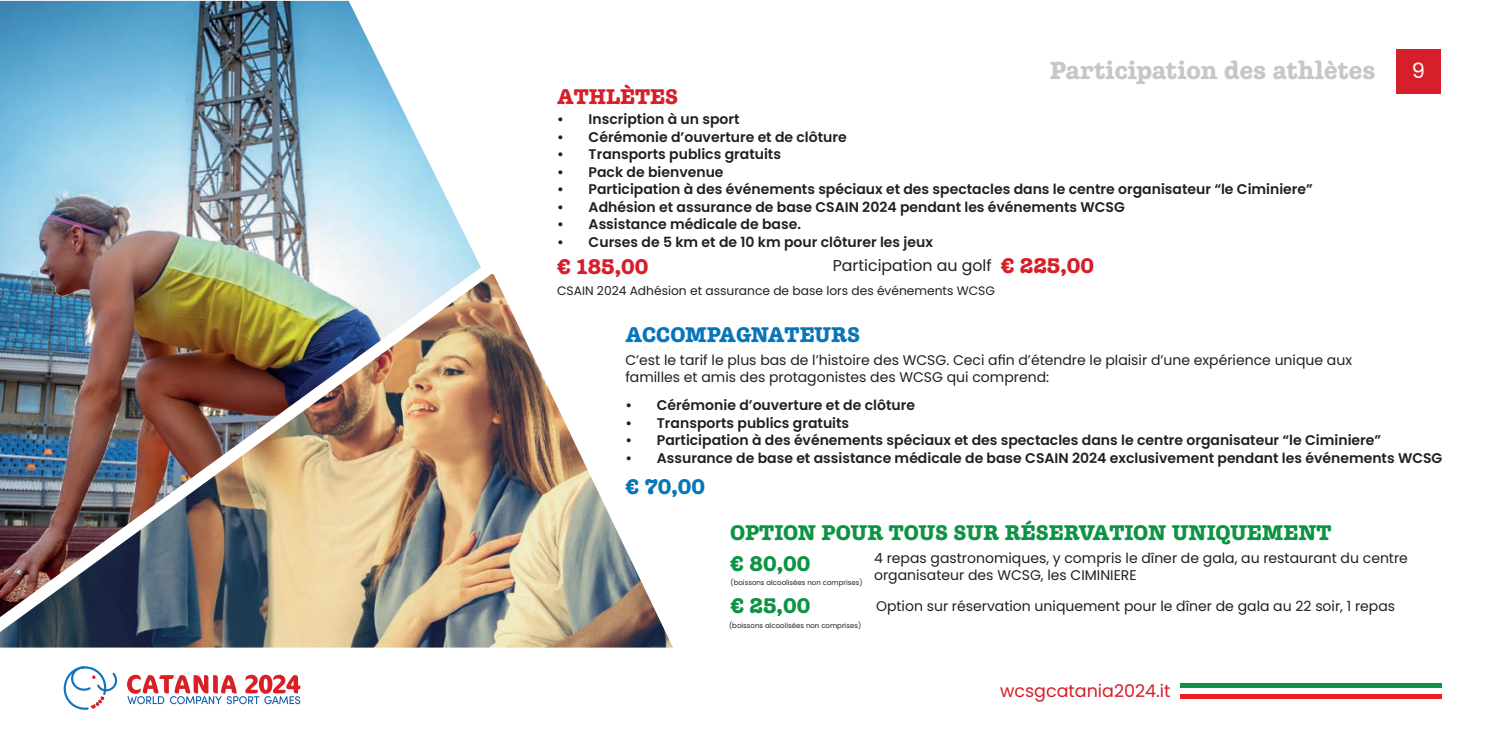
<style>
.page{position:relative;width:1489px;height:745px;background:#fff}
.page>*{position:absolute;margin:0;border:0;box-sizing:border-box;transform-origin:0 0}
.t1{font:24.5px "Margot";color:#c7c7c7}
.t2{font:21px "Margot";color:#0d9344}
.t3{font:21px "Margot";color:#d61f2a}
.t4{font:21px "Margot";color:#0775ba}
.t5{font:21px "Poppins";color:#fff}
.t6{font:17.5px "Poppins";color:#d61f2a}
.t7{font:15.75px "Poppins";color:#231f20}
.t8{font:600 14px "Poppins";color:#231f20}
.t9{font:14px/16.8px "Poppins";color:#231f20}
.t10{font:12.25px "Poppins";color:#231f20}
.t11{font:7px "Poppins";color:#231f20}
</style>
<div class="page">
<div style="left:1396px;top:50px;width:44px;height:44px;background:#d61f2a"></div>
<hr style="left:1180px;top:683px;width:261px;height:4px;background:#0d9344">
<hr style="left:1180px;top:694px;width:261px;height:4px;background:#ee1d23">
<svg style="left:127px;top:674px;width:173px;height:29px"></svg>
<svg style="left:63px;top:666px;width:55px;height:43px"></svg>
<img style="left:0;top:274px;width:673px;height:373px">
<img style="left:0;top:1px;width:481px;height:615px">
<p class="t1" style="left:1049px;top:56px;width:327px">Participation des athlètes</p>
<h2 class="t5" style="left:1411px;top:58px;width:15px">9</h2>
<p class="t3" style="left:557px;top:84px;width:123px">ATHLÈTES</p>
<p class="t8" style="left:557px;top:111px;width:184px">• Inscription à un sport</p>
<p class="t8" style="left:557px;top:129px;width:291px">• Cérémonie d’ouverture et de clôture</p>
<p class="t8" style="left:557px;top:146px;width:225px">• Transports publics gratuits</p>
<p class="t8" style="left:557px;top:164px;width:168px">• Pack de bienvenue</p>
<p class="t8" style="left:557px;top:181px;width:757px">• Participation à des événements spéciaux et des spectacles dans le centre organisateur “le Ciminiere”</p>
<p class="t8" style="left:557px;top:199px;width:569px">• Adhésion et assurance de base CSAIN 2024 pendant les événements WCSG</p>
<p class="t8" style="left:557px;top:216px;width:245px">• Assistance médicale de base.</p>
<p class="t8" style="left:557px;top:234px;width:377px">• Curses de 5 km et de 10 km pour clôturer les jeux</p>
<p class="t3" style="left:557px;top:254px;width:93px">€ 185,00</p>
<p class="t7" style="left:832px;top:256px;width:160px">Participation au golf</p>
<p class="t3" style="left:1000px;top:253px;width:95px">€ 225,00</p>
<p class="t10" style="left:557px;top:283px;width:439px">CSAIN 2024 Adhésion et assurance de base lors des événements WCSG</p>
<p class="t4" style="left:625px;top:322px;width:236px">ACCOMPAGNATEURS</p>
<p class="t9" style="left:625px;top:351px;width:728px">C’est le tarif le plus bas de l’histoire des WCSG. Ceci afin d’étendre le plaisir d’une expérience unique aux familles et amis des protagonistes des WCSG qui comprend:</p>
<p class="t8" style="left:625px;top:397px;width:291px">• Cérémonie d’ouverture et de clôture</p>
<p class="t8" style="left:625px;top:414px;width:225px">• Transports publics gratuits</p>
<p class="t8" style="left:625px;top:432px;width:757px">• Participation à des événements spéciaux et des spectacles dans le centre organisateur “le Ciminiere”</p>
<p class="t8" style="left:625px;top:449px;width:818px">• Assurance de base et assistance médicale de base CSAIN 2024 exclusivement pendant les événements WCSG</p>
<p class="t4" style="left:625px;top:474px;width:81px">€ 70,00</p>
<p class="t2" style="left:730px;top:520px;width:603px">OPTION POUR TOUS SUR RÉSERVATION UNIQUEMENT</p>
<p class="t2" style="left:730px;top:550px;width:82px">€ 80,00</p>
<p class="t9" style="left:874px;top:550px;width:535px">4 repas gastronomiques, y compris le dîner de gala, au restaurant du centre organisateur des WCSG, les CIMINIERE</p>
<p class="t2" style="left:730px;top:593px;width:81px">€ 25,00</p>
<p class="t9" style="left:876px;top:597px;width:520px">Option sur réservation uniquement pour le dîner de gala au 22 soir, 1 repas</p>
<p class="t11" style="left:730px;top:578px;width:134px">(boissons alcoolisées non comprises)</p>
<p class="t11" style="left:729px;top:621px;width:134px">(boissons alcoolisées non comprises)</p>
<p class="t6" style="left:1000px;top:680px;width:172px">wcsgcatania2024.it</p>
</div>
